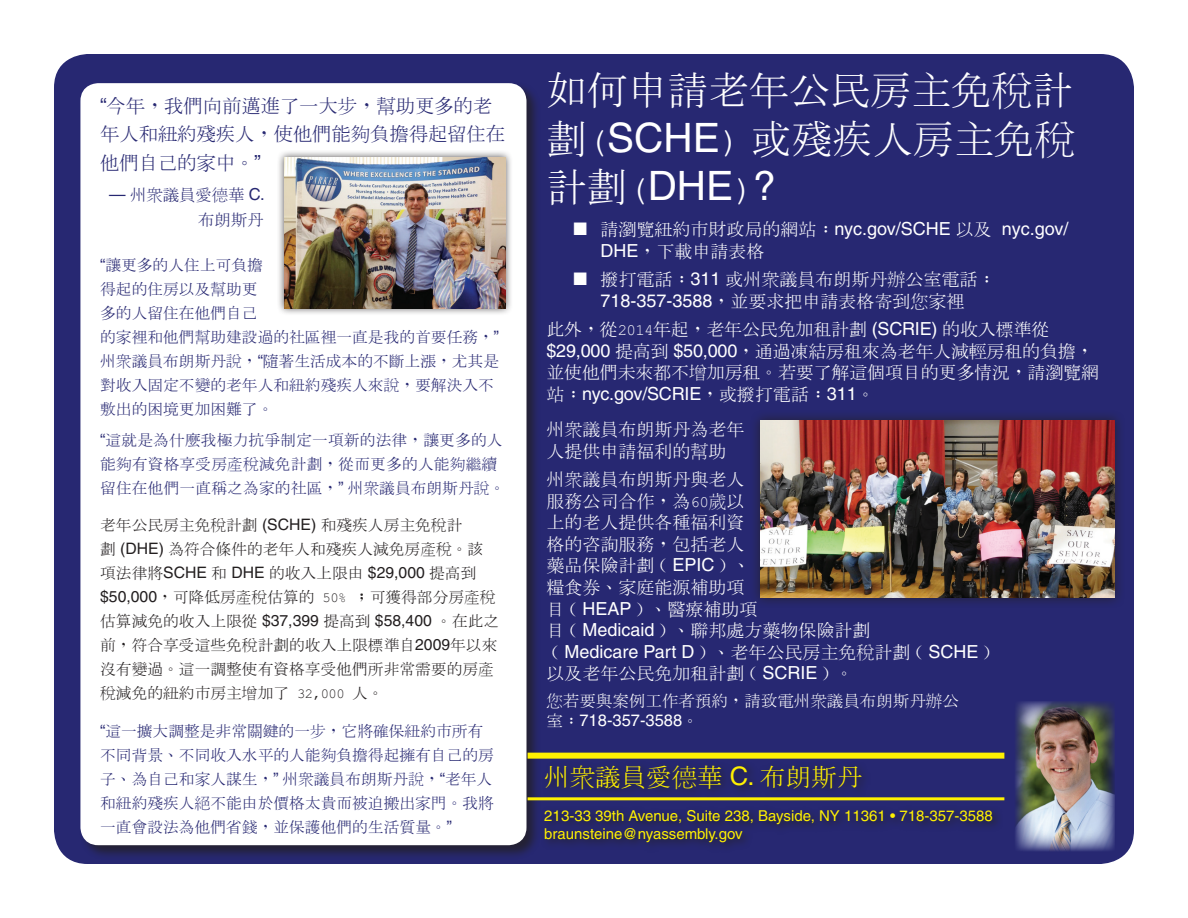
<style>
.page{position:relative;width:1188px;height:918px;background:#fff}
.page>*{position:absolute;margin:0;border:0;box-sizing:border-box;transform-origin:0 0}
.t1{font:40.5px/48.6px "TSC U Ming S TT";color:#fff;text-align:justify}
.t2{font:25.5px "TSC U Ming S TT";color:#fff101}
.t3{font:19.5px/28.5px "TSC U Ming S TT";letter-spacing:-.01em;color:#272872}
.t4{font:18px/21.6px "TSC U Ming S TT";color:#fff}
.t5{font:18px "Helvetica";color:#fff}
.t6{font:16.5px "TSC U Ming S TT";color:#fff}
.t7{font:16.5px "Helvetica";color:#fff}
.t8{font:16.5px/24.9px "TSC U Ming S TT";letter-spacing:-.01em;color:#272872;text-align:right}
.t9{font:15.75px/24px "TSC U Ming S TT";color:#272872}
.t10{font:15.75px/24px "TSC U Ming S TT";color:#231f20}
.t11{font:15px/18px "Helvetica";color:#fff101}
.s1{font-family:"Helvetica"}
.s2{font-family:"TSC U Ming S TT"}
</style>
<div class="page">
<div style="left:54px;top:54px;width:1080px;height:810px;background:#272872;border-radius:34px"></div>
<img style="left:1015px;top:701px;width:100px;height:150px">
<div style="left:79px;top:82px;width:462px;height:778px;background:#231f20;opacity:.75"></div>
<div style="left:83px;top:86px;width:441px;height:756px;background:#fff;border-radius:15px"></div>
<div style="left:80px;top:83px;width:447px;height:762px;border:6px solid #fff;border-radius:15px"></div>
<div style="left:277px;top:150px;width:237px;height:166px;background:#231f20;opacity:.75"></div>
<img style="left:284px;top:157px;width:222px;height:151px">
<div style="left:750px;top:410px;width:376px;height:198px;background:#231f20;opacity:.75"></div>
<img style="left:760px;top:420px;width:355px;height:178px">
<svg style="left:541px;top:765px;width:463px;height:82px"></svg>
<hr style="left:528px;top:797px;width:476px;height:3px;background:#fff101">
<div style="left:528px;top:753px;width:476px;height:6px;background:#fff101"></div>
<p class="t3" style="left:100px;top:90px;width:407px"><span class="s1">“</span>今年，我們向前邁進了一大步，幫助更多的老年人和紐約殘疾人，使他們能夠負擔得起留住在他們自己的家中。<span class="s1">”</span></p>
<p class="t8" style="left:109px;top:181px;width:157px"><span class="s1">—</span> 州眾議員愛德華 <span class="s1">C.</span>布朗斯丹</p>
<p class="t9" style="left:100px;top:251px;width:400px"><span class="s1">“</span>讓更多的人住上可負擔<br>得起的住房以及幫助更<br>多的人留住在他們自己<br>的家裡和他們幫助建設過的社區裡一直是我的首要任務，<span class="s1">”</span>州眾議員布朗斯丹說，<span class="s1">“</span>隨著生活成本的不斷上漲，尤其是對收入固定不變的老年人和紐約殘疾人來說，要解決入不敷出的困境更加困難了。</p>
<p class="t9" style="left:100px;top:426px;width:407px"><span class="s1">“</span>這就是為什麼我極力抗爭制定一項新的法律，讓更多的人能夠有資格享受房產稅減免計劃，從而更多的人能夠繼續留住在他們一直稱之為家的社區，<span class="s1">”</span> 州眾議員布朗斯丹說。</p>
<p class="t10" style="left:100px;top:512px;width:401px">老年公民房主免稅計劃 <span class="s1">(SCHE)</span> 和殘疾人房主免稅計<br>劃 <span class="s1">(DHE)</span> 為符合條件的老年人和殘疾人減免房產稅。該項法律將<span class="s1">SCHE</span> 和 <span class="s1">DHE</span> 的收入上限由 <span class="s1">$29,000</span> 提高到<span class="s1">$50,000</span>，可降低房產稅估算的 50% ；可獲得部分房產稅估算減免的收入上限從 <span class="s1">$37,399</span> 提高到 <span class="s1">$58,400</span> 。在此之前，符合享受這些免稅計劃的收入上限標準自<span class="s1">2009</span>年以來沒有變過。這一調整使有資格享受他們所非常需要的房產稅減免的紐約市房主增加了 32,000 人。</p>
<p class="t9" style="left:100px;top:717px;width:395px"><span class="s1">“</span>這一擴大調整是非常關鍵的一步，它將確保紐約市所有不同背景、不同收入水平的人能夠負擔得起擁有自己的房子、為自己和家人謀生，<span class="s1">”</span> 州眾議員布朗斯丹說，<span class="s1">“</span>老年人和紐約殘疾人絕不能由於價格太貴而被迫搬出家門。我將一直會設法為他們省錢，並保護他們的生活質量。<span class="s1">”</span></p>
<h1 class="t1" style="left:546px;top:62px;width:530px">如何申請老年公民房主免稅計劃(<span class="s1">SCHE</span>) 或殘疾人房主免稅計劃(<span class="s1">DHE</span>)<span class="s1">?</span></h1>
<p class="t5" style="left:573px;top:218px;width:497px">■ <span class="s2">請瀏覽紐約市財政局的網站：</span>nyc.gov/SCHE <span class="s2">以及</span> nyc.gov/</p>
<p class="t4" style="left:600px;top:239px;width:165px"><span class="s1">DHE</span>，下載申請表格</p>
<p class="t4" style="left:573px;top:267px;width:424px;text-align:center">■ 撥打電話：<span class="s1">311</span> 或州眾議員布朗斯丹辦公室電話：<br><span class="s1">718-357-3588</span>，並要求把申請表格寄到您家裡</p>
<p class="t4" style="left:546px;top:317px;width:554px">此外，從2014年起，老年公民免加租計劃 <span class="s1">(SCRIE)</span> 的收入標準從<span class="s1">$29,000</span> 提高到 <span class="s1">$50,000</span>，通過凍結房租來為老年人減輕房租的負擔，並使他們未來都不增加房租。若要了解這個項目的更多情況，請瀏覽網</p>
<p class="t5" style="left:546px;top:383px;width:330px"><span class="s2">站：</span>nyc.gov/SCRIE<span class="s2">，或撥打電話：</span>311<span class="s2">。</span></p>
<p class="t4" style="left:546px;top:417px;width:199px">州眾議員布朗斯丹為老年人提供申請福利的幫助</p>
<p class="t4" style="left:546px;top:467px;width:326px">州眾議員布朗斯丹與老人<br>服務公司合作，為60歲以<br>上的老人提供各種福利資<br>格的咨詢服務，包括老人<br>藥品保險計劃（<span class="s1">EPIC</span>）、<br>糧食券、家庭能源補助項<br>目（<span class="s1">HEAP</span>）、醫療補助項<br>目（<span class="s1">Medicaid</span>）、聯邦處方藥物保險計劃</p>
<p class="t5" style="left:546px;top:641px;width:452px"><span class="s2">（</span>Medicare Part D<span class="s2">）、老年公民房主免稅計劃（</span>SCHE<span class="s2">）</span></p>
<p class="t4" style="left:546px;top:661px;width:309px">以及老年公民免加租計劃（<span class="s1">SCRIE</span>）。</p>
<p class="t6" style="left:546px;top:689px;width:414px">您若要與案例工作者預約，請致電州眾議員布朗斯丹辦公</p>
<p class="t7" style="left:546px;top:710px;width:154px"><span class="s2">室：</span>718-357-3588<span class="s2">。</span></p>
<h2 class="t2" style="left:544px;top:759px;width:319px">州眾議員愛德華 <span class="s1">C.</span> 布朗斯丹</h2>
<p class="t11" style="left:544px;top:807px;width:450px">213-33 39th Avenue, Suite 238, Bayside, NY 11361 • 718-357-3588 braunsteine@nyassembly.gov</p>
</div>
